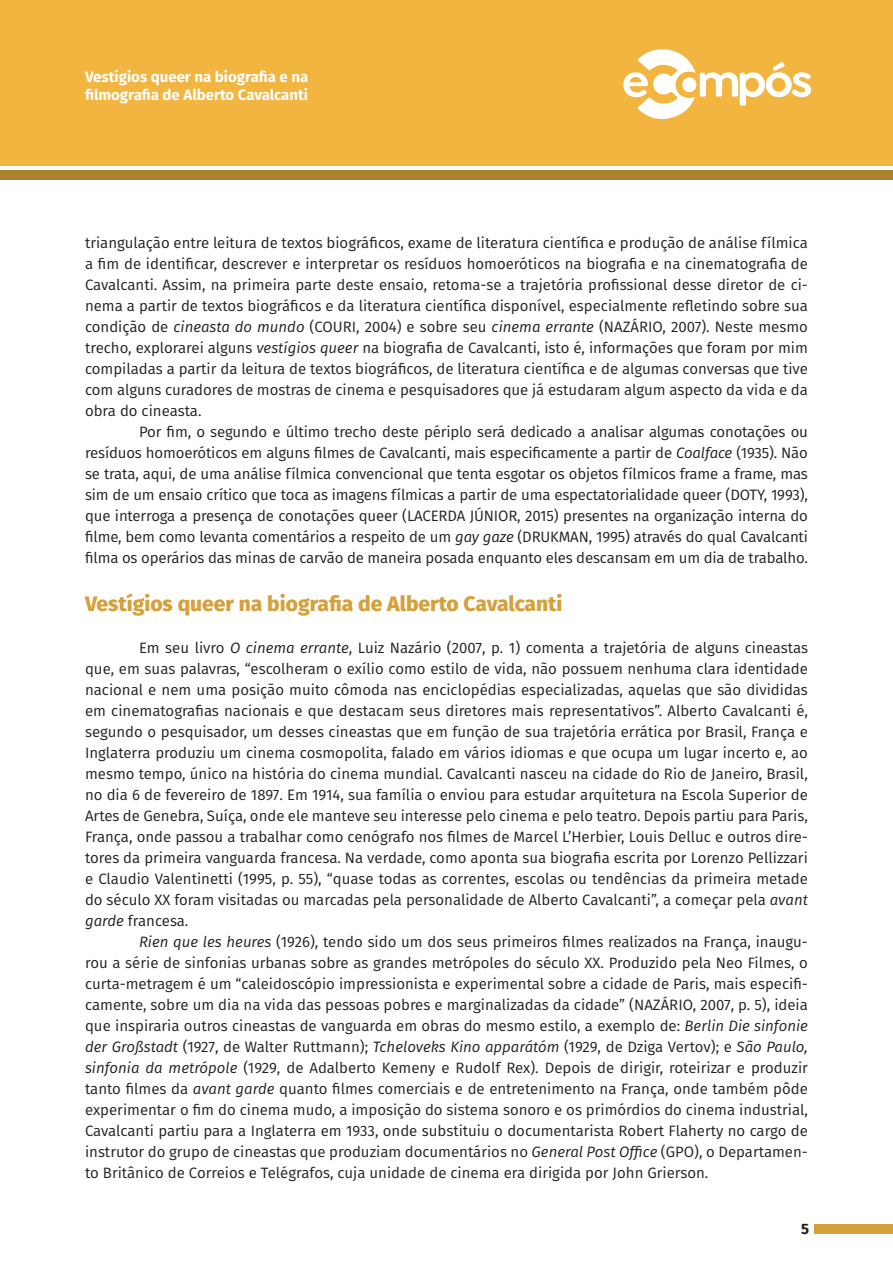
<style>
.page{position:relative;width:893px;height:1263px;background:#fff}
.page>*{position:absolute;margin:0;border:0;box-sizing:border-box;transform-origin:0 0}
.t1{font:800 21px "Fira Sans";color:#d4a13b}
.t2{font:15px/21px "Fira Sans";color:#231f20;text-align:justify}
.t3{font:700 15px/18px "Fira Sans";color:#fff}
.t4{font:700 15px "Fira Sans";color:#231f20}
.s1{font-style:italic}
</style>
<div class="page">
<div style="left:0;top:0;width:893px;height:166px;background:#f2b540"></div>
<div style="left:0;top:170px;width:893px;height:10px;background:#ab822f"></div>
<div style="left:814px;top:1224px;width:79px;height:9px;background:#d4a13b"></div>
<svg style="left:623px;top:49px;width:188px;height:70px"></svg>
<p class="t3" style="left:85px;top:66px;width:225px">Vestígios queer na biografia e na filmografia de Alberto Cavalcanti</p>
<p class="t2" style="left:85px;top:232px;width:724px">triangulação entre leitura de textos biográficos, exame de literatura científica e produção de análise fílmica a fim de identificar, descrever e interpretar os resíduos homoeróticos na biografia e na cinematografia de Cavalcanti. Assim, na primeira parte deste ensaio, retoma-se a trajetória profissional desse diretor de ci&shy;nema a partir de textos biográficos e da literatura científica disponível, especialmente refletindo sobre sua condição de <span class="s1">cineasta do mundo</span> (COURI, 2004) e sobre seu <span class="s1">cinema errante</span> (NAZÁRIO, 2007). Neste mesmo trecho, explorarei alguns <span class="s1">vestígios queer</span> na biografia de Cavalcanti, isto é, informações que foram por mim compiladas a partir da leitura de textos biográficos, de literatura científica e de algumas conversas que tive com alguns curadores de mostras de cinema e pesquisadores que já estudaram algum aspecto da vida e da obra do cineasta.</p>
<p class="t2" style="left:85px;top:421px;width:724px;text-indent:54px">Por fim, o segundo e último trecho deste périplo será dedicado a analisar algumas conotações ou resíduos homoeróticos em alguns filmes de Cavalcanti, mais especificamente a partir de <span class="s1">Coalface</span> (1935). Não se trata, aqui, de uma análise fílmica convencional que tenta esgotar os objetos fílmicos frame a frame, mas sim de um ensaio crítico que toca as imagens fílmicas a partir de uma espectatorialidade queer (DOTY, 1993), que interroga a presença de conotações queer (LACERDA JÚNIOR, 2015) presentes na organização interna do filme, bem como levanta comentários a respeito de um <span class="s1">gay gaze</span> (DRUKMAN, 1995) através do qual Cavalcanti filma os operários das minas de carvão de maneira posada enquanto eles descansam em um dia de trabalho.</p>
<h1 class="t1" style="left:85px;top:585px;width:479px">Vestígios queer na biografia de Alberto Cavalcanti</h1>
<p class="t2" style="left:85px;top:637px;width:724px;text-indent:54px">Em seu livro <span class="s1">O cinema errante</span>, Luiz Nazário (2007, p. 1) comenta a trajetória de alguns cineastas que, em suas palavras, “escolheram o exílio como estilo de vida, não possuem nenhuma clara identidade nacional e nem uma posição muito cômoda nas enciclopédias especializadas, aquelas que são divididas em cinematografias nacionais e que destacam seus diretores mais representativos”. Alberto Cavalcanti é, segundo o pesquisador, um desses cineastas que em função de sua trajetória errática por Brasil, França e Inglaterra produziu um cinema cosmopolita, falado em vários idiomas e que ocupa um lugar incerto e, ao mesmo tempo, único na história do cinema mundial. Cavalcanti nasceu na cidade do Rio de Janeiro, Brasil, no dia 6 de fevereiro de 1897. Em 1914, sua família o enviou para estudar arquitetura na Escola Superior de Artes de Genebra, Suíça, onde ele manteve seu interesse pelo cinema e pelo teatro. Depois partiu para Paris, França, onde passou a trabalhar como cenógrafo nos filmes de Marcel L’Herbier, Louis Delluc e outros dire&shy;tores da primeira vanguarda francesa. Na verdade, como aponta sua biografia escrita por Lorenzo Pellizzari e Claudio Valentinetti (1995, p. 55), “quase todas as correntes, escolas ou tendências da primeira metade do século XX foram visitadas ou marcadas pela personalidade de Alberto Cavalcanti”, a começar pela <span class="s1">avant garde</span> francesa.</p>
<p class="t2" style="left:85px;top:931px;width:724px;text-indent:54px"><span class="s1">Rien que les heures</span> (1926), tendo sido um dos seus primeiros filmes realizados na França, inaugu&shy;rou a série de sinfonias urbanas sobre as grandes metrópoles do século XX. Produzido pela Neo Filmes, o curta-metragem é um “caleidoscópio impressionista e experimental sobre a cidade de Paris, mais especifi&shy;camente, sobre um dia na vida das pessoas pobres e marginalizadas da cidade” (NAZÁRIO, 2007, p. 5), ideia que inspiraria outros cineastas de vanguarda em obras do mesmo estilo, a exemplo de: <span class="s1">Berlin Die sinfonie der Großstadt</span> (1927, de Walter Ruttmann); <span class="s1">Tcheloveks Kino apparátóm</span> (1929, de Dziga Vertov); e <span class="s1">São Paulo, sinfonia da metrópole</span> (1929, de Adalberto Kemeny e Rudolf Rex). Depois de dirigir, roteirizar e produzir tanto filmes da <span class="s1">avant garde</span> quanto filmes comerciais e de entretenimento na França, onde também pôde experimentar o fim do cinema mudo, a imposição do sistema sonoro e os primórdios do cinema industrial, Cavalcanti partiu para a Inglaterra em 1933, onde substituiu o documentarista Robert Flaherty no cargo de instrutor do grupo de cineastas que produziam documentários no <span class="s1">General Post Office</span> (GPO), o Departamen&shy;to Britânico de Correios e Telégrafos, cuja unidade de cinema era dirigida por John Grierson.</p>
<p class="t4" style="left:801px;top:1216px;width:10px">5</p>
</div>
